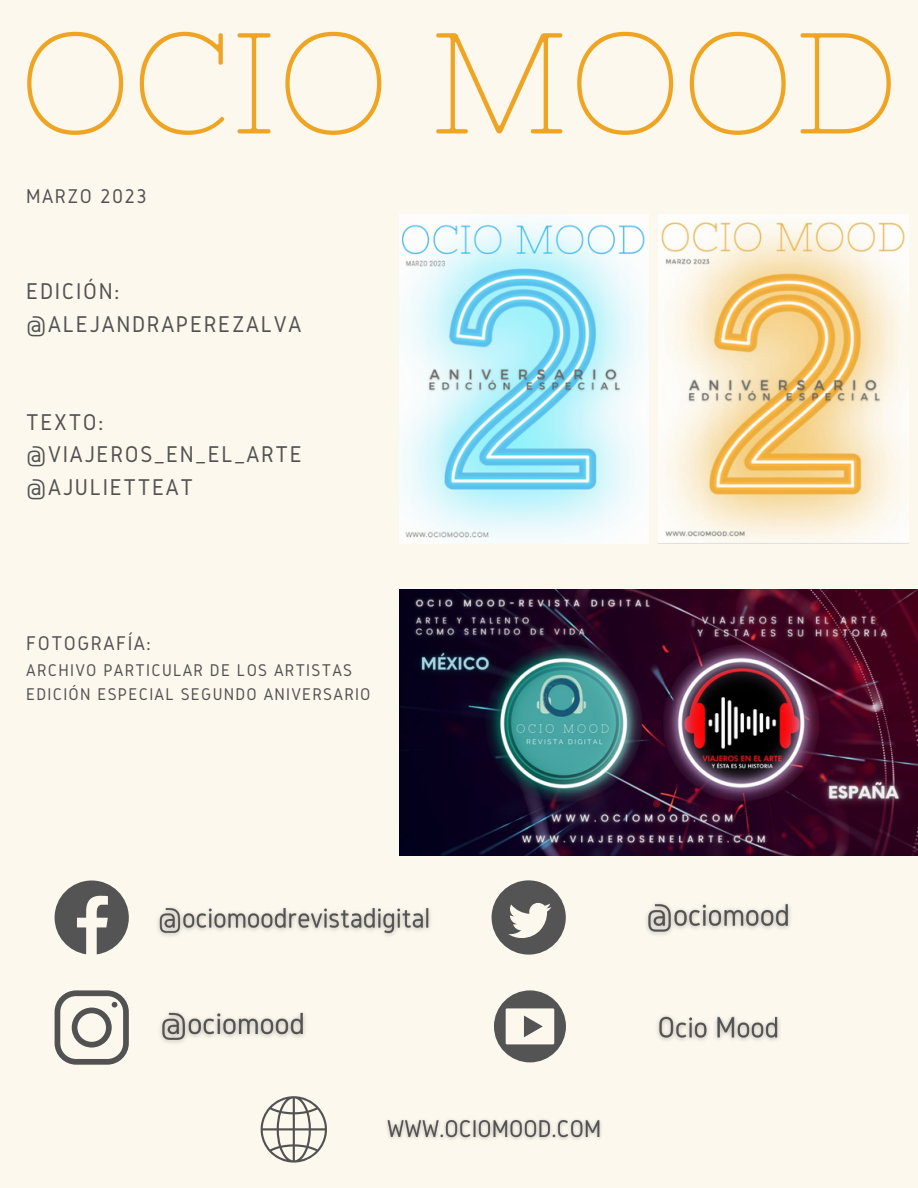
<style>
.page{position:relative;width:918px;height:1188px;background:#fcf8ee}
.page>*{position:absolute;margin:0;border:0;box-sizing:border-box;transform-origin:0 0}
.t1{font:143.25px "Nixie One";color:#efa524}
.t2{font:23.7px/32.7px "Gidole";letter-spacing:.07em;color:#525252}
.t3{font:20.7px "Gidole";letter-spacing:.07em;color:#525252}
.t4{font:17.7px/23.7px "Gidole";letter-spacing:.07em;color:#525252}
</style>
<div class="page">
<img style="left:659px;top:214px;width:249px;height:330px">
<img style="left:399px;top:589px;width:519px;height:267px">
<svg style="left:55px;top:880px;width:74px;height:74px"></svg>
<img style="left:158px;top:907px;width:273px;height:29px">
<svg style="left:55px;top:990px;width:74px;height:75px"></svg>
<img style="left:160px;top:1012px;width:145px;height:31px">
<div style="left:492px;top:880px;width:74px;height:75px;background:#545454;border-radius:50%"></div>
<svg style="left:508px;top:903px;width:43px;height:35px"></svg>
<img style="left:646px;top:903px;width:144px;height:32px">
<svg style="left:494px;top:990px;width:72px;height:72px"></svg>
<img style="left:657px;top:1016px;width:123px;height:25px">
<svg style="left:261px;top:1096px;width:66px;height:67px"></svg>
<img style="left:386px;top:1119px;width:215px;height:21px">
<img style="left:399px;top:214px;width:250px;height:330px">
<h1 class="t1" style="left:19px;top:1px;width:882px">OCIO MOOD</h1>
<p class="t3" style="left:26px;top:184px;width:122px">MARZO 2023</p>
<p class="t2" style="left:26px;top:275px;width:277px">EDICIÓN: @ALEJANDRAPEREZALVA</p>
<p class="t2" style="left:26px;top:405px;width:277px">TEXTO: @VIAJEROS_EN_EL_ARTE @AJULIETTEAT</p>
<p class="t3" style="left:26px;top:632px;width:126px">FOTOGRAFÍA:</p>
<p class="t4" style="left:26px;top:658px;width:346px">ARCHIVO PARTICULAR DE LOS ARTISTAS<br>EDICIÓN ESPECIAL SEGUNDO ANIVERSARIO</p>
</div>
